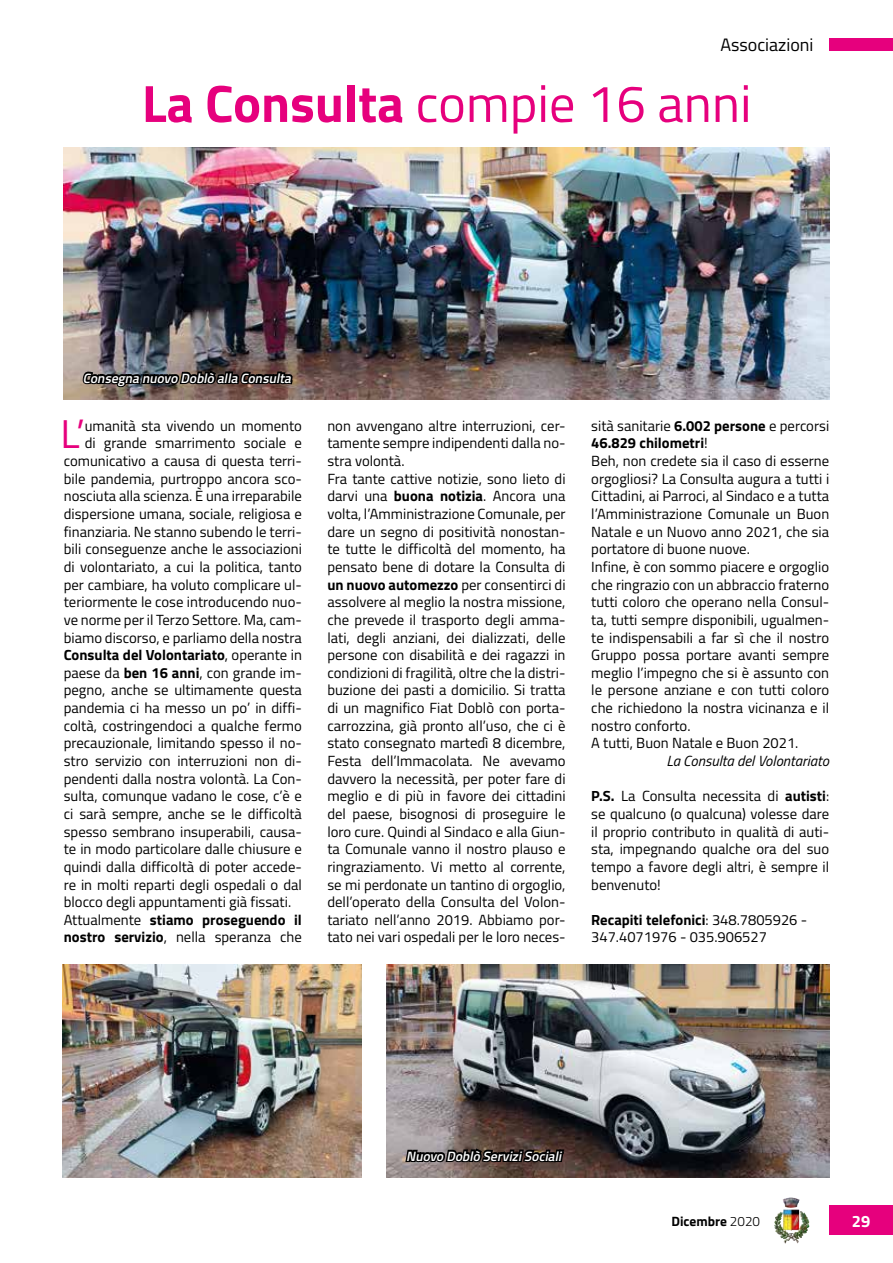
<style>
.page{position:relative;width:893px;height:1263px;background:#fff}
.page>*{position:absolute;margin:0;border:0;box-sizing:border-box;transform-origin:0 0}
.t1{font:52.5px "Titillium";color:#e6007d}
.t2{font:40.2px "Titillium";color:#e6007d}
.t3{font:18px "Titillium";color:#000}
.t4{font:700 16.5px "Titillium";color:#fff}
.t5{font:14.7px/17.7px "Titillium";color:#000}
.t6{font:700 14.7px "Titillium";color:#000}
.t7{font:italic 14.7px "Titillium";color:#000}
.t8{font:italic 600 13.5px "Titillium";color:#fff}
.t9{font:700 13.5px "Titillium";color:#000}
.s1{font-weight:700}
.s2{font-weight:400}
.s3{font-weight:300}
</style>
<div class="page">
<img style="left:783px;top:1197px;width:13px;height:11px">
<div style="left:829px;top:1205px;width:64px;height:30px;background:#e6007d"></div>
<div style="left:829px;top:38px;width:64px;height:13px;background:#e6007d"></div>
<img style="left:64px;top:148px;width:765px;height:251px">
<img style="left:80px;top:341px;width:215px;height:59px">
<img style="left:63px;top:964px;width:298px;height:214px">
<img style="left:387px;top:964px;width:442px;height:214px">
<svg style="left:404px;top:1119px;width:162px;height:59px;background:#5d4f4b"></svg>
<p class="t3" style="left:720px;top:31px;width:95px">Associazioni</p>
<h1 class="t1" style="left:142px;top:65px;width:611px"><span class="s1">La Consulta</span> compie 16 anni</h1>
<p class="t8" style="left:83px;top:368px;width:213px">Consegna nuovo Doblò alla Consulta</p>
<h2 class="t2" style="left:60px;top:405px;width:26px">L’</h2>
<p class="t5" style="left:85px;top:416px;width:219px">umanità sta vivendo un momento</p>
<p class="t5" style="left:85px;top:434px;width:219px">di grande smarrimento sociale e</p>
<p class="t5" style="left:64px;top:451px;width:240px">comunicativo a causa di questa terri-</p>
<p class="t5" style="left:64px;top:469px;width:240px">bile pandemia, purtroppo ancora sco-</p>
<p class="t5" style="left:64px;top:487px;width:240px">nosciuta alla scienza. È una irreparabile</p>
<p class="t5" style="left:64px;top:504px;width:240px">dispersione umana, sociale, religiosa e</p>
<p class="t5" style="left:64px;top:522px;width:240px">finanziaria. Ne stanno subendo le terri-</p>
<p class="t5" style="left:64px;top:540px;width:240px">bili conseguenze anche le associazioni</p>
<p class="t5" style="left:64px;top:557px;width:240px">di volontariato, a cui la politica, tanto</p>
<p class="t5" style="left:64px;top:575px;width:240px">per cambiare, ha voluto complicare ul-</p>
<p class="t5" style="left:64px;top:592px;width:240px">teriormente le cose introducendo nuo-</p>
<p class="t5" style="left:64px;top:610px;width:240px">ve norme per il Terzo Settore. Ma, cam-</p>
<p class="t5" style="left:64px;top:628px;width:240px">biamo discorso, e parliamo della nostra</p>
<p class="t6" style="left:64px;top:644px;width:240px">Consulta del Volontariato<span class="s2">, operante in</span></p>
<p class="t5" style="left:64px;top:663px;width:240px">paese da <span class="s1">ben 16 anni</span>, con grande im-</p>
<p class="t5" style="left:64px;top:681px;width:240px">pegno, anche se ultimamente questa</p>
<p class="t5" style="left:64px;top:698px;width:240px">pandemia ci ha messo un po’ in diffi-</p>
<p class="t5" style="left:64px;top:716px;width:240px">coltà, costringendoci a qualche fermo</p>
<p class="t5" style="left:64px;top:734px;width:240px">precauzionale, limitando spesso il no-</p>
<p class="t5" style="left:64px;top:751px;width:240px">stro servizio con interruzioni non di-</p>
<p class="t5" style="left:64px;top:769px;width:240px">pendenti dalla nostra volontà. La Con-</p>
<p class="t5" style="left:64px;top:786px;width:240px">sulta, comunque vadano le cose, c’è e</p>
<p class="t5" style="left:64px;top:804px;width:240px">ci sarà sempre, anche se le difficoltà</p>
<p class="t5" style="left:64px;top:822px;width:240px">spesso sembrano insuperabili, causa-</p>
<p class="t5" style="left:64px;top:839px;width:240px">te in modo particolare dalle chiusure e</p>
<p class="t5" style="left:64px;top:857px;width:240px">quindi dalla difficoltà di poter accede-</p>
<p class="t5" style="left:64px;top:875px;width:240px">re in molti reparti degli ospedali o dal</p>
<p class="t5" style="left:64px;top:892px;width:229px">blocco degli appuntamenti già fissati.</p>
<p class="t6" style="left:64px;top:908px;width:240px"><span class="s2">Attualmente</span> stiamo proseguendo il</p>
<p class="t5" style="left:64px;top:928px;width:240px"><span class="s1">nostro servizio</span>, nella speranza che</p>
<p class="t5" style="left:327px;top:416px;width:240px">non avvengano altre interruzioni, cer&shy;tamente sempre indipendenti dalla no&shy;stra volontà.<br>Fra tante cattive notizie, sono lieto di darvi una <span class="s1">buona notizia</span>. Ancora una volta, l’Amministrazione Comunale, per dare un segno di positività nonostan&shy;te tutte le difficoltà del momento, ha pensato bene di dotare la Consulta di <span class="s1">un nuovo automezzo</span> per consentirci di assolvere al meglio la nostra missione, che prevede il trasporto degli amma&shy;lati, degli anziani, dei dializzati, delle persone con disabilità e dei ragazzi in condizioni di fragilità, oltre che la distri&shy;buzione dei pasti a domicilio. Si tratta di un magnifico Fiat Doblò con porta&shy;carrozzina, già pronto all’uso, che ci è stato consegnato martedì 8 dicembre, Festa dell’Immacolata. Ne avevamo davvero la necessità, per poter fare di meglio e di più in favore dei cittadini del paese, bisognosi di proseguire le loro cure. Quindi al Sindaco e alla Giun&shy;ta Comunale vanno il nostro plauso e ringraziamento. Vi metto al corrente, se mi perdonate un tantino di orgoglio, dell’operato della Consulta del Volon&shy;tariato nell’anno 2019. Abbiamo por&shy;tato nei vari ospedali per le loro neces-</p>
<p class="t5" style="left:591px;top:416px;width:239px">sità sanitarie <span class="s1">6.002 persone</span> e percorsi <span class="s1">46.829 chilometri</span>!<br>Beh, non credete sia il caso di esserne orgogliosi? La Consulta augura a tutti i Cittadini, ai Parroci, al Sindaco e a tutta l’Amministrazione Comunale un Buon Natale e un Nuovo anno 2021, che sia portatore di buone nuove.<br>Infine, è con sommo piacere e orgoglio che ringrazio con un abbraccio fraterno tutti coloro che operano nella Consul&shy;ta, tutti sempre disponibili, ugualmen&shy;te indispensabili a far sì che il nostro Gruppo possa portare avanti sempre meglio l’impegno che si è assunto con le persone anziane e con tutti coloro che richiedono la nostra vicinanza e il nostro conforto.<br>A tutti, Buon Natale e Buon 2021.</p>
<p class="t7" style="left:666px;top:750px;width:164px">La Consulta del Volontariato</p>
<p class="t5" style="left:591px;top:786px;width:239px;text-align:justify"><span class="s1">P.S.</span> La Consulta necessita di <span class="s1">autisti</span>: se qualcuno (o qualcuna) volesse dare il proprio contributo in qualità di auti&shy;sta, impegnando qualche ora del suo tempo a favore degli altri, è sempre il benvenuto!</p>
<p class="t5" style="left:591px;top:910px;width:217px"><span class="s1">Recapiti telefonici</span>: 348.7805926 -<br>347.4071976 - 035.906527</p>
<p class="t8" style="left:406px;top:1146px;width:160px">Nuovo Doblò ServiziSociali</p>
<p class="t9" style="left:671px;top:1210px;width:90px">Dicembre <span class="s3">2020</span></p>
<p class="t4" style="left:852px;top:1208px;width:20px">29</p>
</div>
